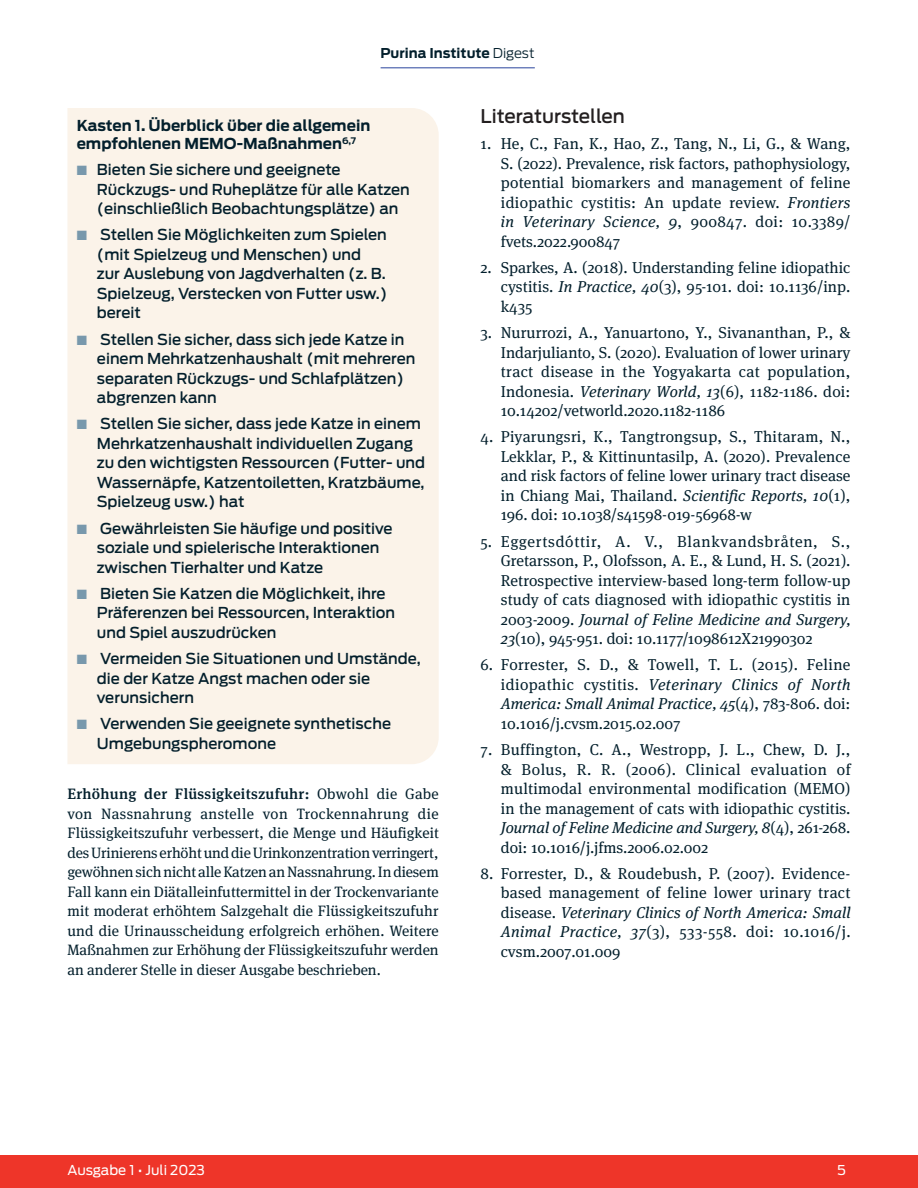
<style>
.page{position:relative;width:918px;height:1188px;background:#fff}
.page>*{position:absolute;margin:0;border:0;box-sizing:border-box;transform-origin:0 0}
.Body_Text{font:500 18.75px "Antenna";color:#231f20}
.t1{font:15.75px/19.5px "Meta Serif Pro";letter-spacing:.005em;color:#031f2c;text-align:justify}
.t2{font:500 15px/19.5px "Antenna";color:#031f2c}
.Body_Text-2{font:15px/19.5px "Meta Serif Pro";color:#031f2c;text-align:justify}
.Body_Text-3{font:700 15px/18px "Antenna";color:#031f2c}
.t3{font:700 13.5px "Antenna";color:#031f2c}
.t4{font:13.5px "Antenna";color:#fff}
.s1{font-weight:300}
.s2{color:#7898ac}
.s3{font-weight:500}
.s4{font-style:italic}
</style>
<div class="page">
<div style="left:0;top:1155px;width:918px;height:33px;background:#ee3529"></div>
<hr style="left:381px;top:67px;width:154px;height:1px;background:#4159a7">
<div style="left:68px;top:108px;width:371px;height:656px;background:#fbf3e9"></div>
<p class="t3" style="left:381px;top:45px;width:155px">Purina Institute <span class="s1">Digest</span></p>
<p class="Body_Text-3" style="left:77px;top:116px;width:295px">Kasten 1. Überblick über die allgemein empfohlenen MEMO-Maßnahmen<sup>6,7</sup></p>
<p class="t2" style="left:97px;top:160px;width:314px;text-indent:-20px"><span class="s2">■</span> Bieten Sie sichere und geeignete<br>Rückzugs- und Ruheplätze für alle Katzen (einschließlich Beobachtungsplätze) an</p>
<p class="t2" style="left:97px;top:225px;width:292px;text-indent:-20px"><span class="s2">■</span> Stellen Sie Möglichkeiten zum Spielen (mit Spielzeug und Menschen) und zur Auslebung von Jagdverhalten (z. B.<br>Spielzeug, Verstecken von Futter usw.) bereit</p>
<p class="t2" style="left:97px;top:329px;width:320px;text-indent:-20px"><span class="s2">■</span> Stellen Sie sicher, dass sich jede Katze in einem Mehrkatzenhaushalt (mit mehreren separaten Rückzugs- und Schlafplätzen) abgrenzen kann</p>
<p class="t2" style="left:97px;top:414px;width:330px;text-indent:-20px"><span class="s2">■</span> Stellen Sie sicher, dass jede Katze in einem Mehrkatzenhaushalt individuellen Zugang zu den wichtigsten Ressourcen (Futter- und Wassernäpfe, Katzentoiletten, Kratzbäume, Spielzeug usw.) hat</p>
<p class="t2" style="left:97px;top:518px;width:297px;text-indent:-20px"><span class="s2">■</span> Gewährleisten Sie häufige und positive soziale und spielerische Interaktionen zwischen Tierhalter und Katze</p>
<p class="t2" style="left:97px;top:584px;width:300px;text-indent:-20px"><span class="s2">■</span> Bieten Sie Katzen die Möglichkeit, ihre<br>Präferenzen bei Ressourcen, Interaktion und Spiel auszudrücken</p>
<p class="t2" style="left:97px;top:649px;width:325px;text-indent:-20px"><span class="s2">■</span> Vermeiden Sie Situationen und Umstände, die der Katze Angst machen oder sie verunsichern</p>
<p class="t2" style="left:97px;top:714px;width:296px;text-indent:-20px"><span class="s2">■</span> Verwenden Sie geeignete synthetische<br>Umgebungspheromone</p>
<p class="Body_Text-2" style="left:68px;top:783px;width:373px"><span class="s3">Erhöhung der Flüssigkeitszufuhr:</span> Obwohl die Gabe von Nassnahrung anstelle von Trockennahrung die Flüssigkeitszufuhr verbessert, die Menge und Häufigkeit des Urinierens erhöht und die Urinkonzentration verringert, gewöhnen sich nicht alle Katzen an Nassnahrung. In diesem Fall kann ein Diätalleinfuttermittel in der Trockenvariante mit moderat erhöhtem Salzgehalt die Flüssigkeitszufuhr und die Urinausscheidung erfolgreich erhöhen. Weitere Maßnahmen zur Erhöhung der Flüssigkeitszufuhr werden an anderer Stelle in dieser Ausgabe beschrieben.</p>
<p class="Body_Text" style="left:481px;top:105px;width:146px">Literaturstellen</p>
<p class="t1" style="left:501px;top:133px;width:351px;text-indent:-20px">1. He, C., Fan, K., Hao, Z., Tang, N., Li, G., &amp; Wang, S. (2022). Prevalence, risk factors, pathophysiology, potential biomarkers and management of feline idiopathic cystitis: An update review. <span class="s4">Frontiers in Veterinary Science, 9</span>, 900847. doi: 10.3389/ fvets.2022.900847</p>
<p class="t1" style="left:501px;top:257px;width:351px;text-indent:-20px">2. Sparkes, A. (2018). Understanding feline idiopathic cystitis. <span class="s4">In Practice, 40</span>(3), 95-101. doi: 10.1136/inp. k435</p>
<p class="t1" style="left:501px;top:322px;width:351px;text-indent:-20px">3. Nururrozi, A., Yanuartono, Y., Sivananthan, P., &amp; Indarjulianto, S. (2020). Evaluation of lower urinary tract disease in the Yogyakarta cat population, Indonesia. <span class="s4">Veterinary World, 13</span>(6), 1182-1186. doi:<br>10.14202/vetworld.2020.1182-1186</p>
<p class="t1" style="left:501px;top:426px;width:351px;text-indent:-20px">4. Piyarungsri, K., Tangtrongsup, S., Thitaram, N., Lekklar, P., &amp; Kittinuntasilp, A. (2020). Prevalence and risk factors of feline lower urinary tract disease in Chiang Mai, Thailand. <span class="s4">Scientific Reports, 10</span>(1), 196. doi: 10.1038/s41598-019-56968-w</p>
<p class="t1" style="left:501px;top:531px;width:351px;text-indent:-20px">5. Eggertsdóttir, A. V., Blankvandsbråten, S., Gretarsson, P., Olofsson, A. E., &amp; Lund, H. S. (2021).<br>Retrospective interview-based long-term follow-up study of cats diagnosed with idiopathic cystitis in 2003-2009. <span class="s4">Journal of Feline Medicine and Surgery, 23</span>(10), 945-951. doi: 10.1177/1098612X21990302</p>
<p class="t1" style="left:501px;top:654px;width:351px;text-indent:-20px">6. Forrester, S. D., &amp; Towell, T. L. (2015). Feline idiopathic cystitis. <span class="s4">Veterinary Clinics of North America: Small Animal Practice, 45</span>(4), 783-806. doi:<br>10.1016/j.cvsm.2015.02.007</p>
<p class="t1" style="left:501px;top:739px;width:351px;text-indent:-20px">7. Buffington, C. A., Westropp, J. L., Chew, D. J., &amp; Bolus, R. R. (2006). Clinical evaluation of multimodal environmental modification (MEMO) in the management of cats with idiopathic cystitis.<br><span class="s4">Journal of Feline Medicine and Surgery, 8</span>(4), 261-268. doi: 10.1016/j.jfms.2006.02.002</p>
<p class="t1" style="left:501px;top:863px;width:351px;text-indent:-20px">8. Forrester, D., &amp; Roudebush, P. (2007). Evidence&shy;based management of feline lower urinary tract disease. <span class="s4">Veterinary Clinics of North America: Small Animal Practice, 37</span>(3), 533-558. doi: 10.1016/j. cvsm.2007.01.009</p>
<p class="t4" style="left:68px;top:1162px;width:139px">Ausgabe 1 • Juli 2023</p>
<p class="t4" style="left:837px;top:1162px;width:10px">5</p>
</div>
